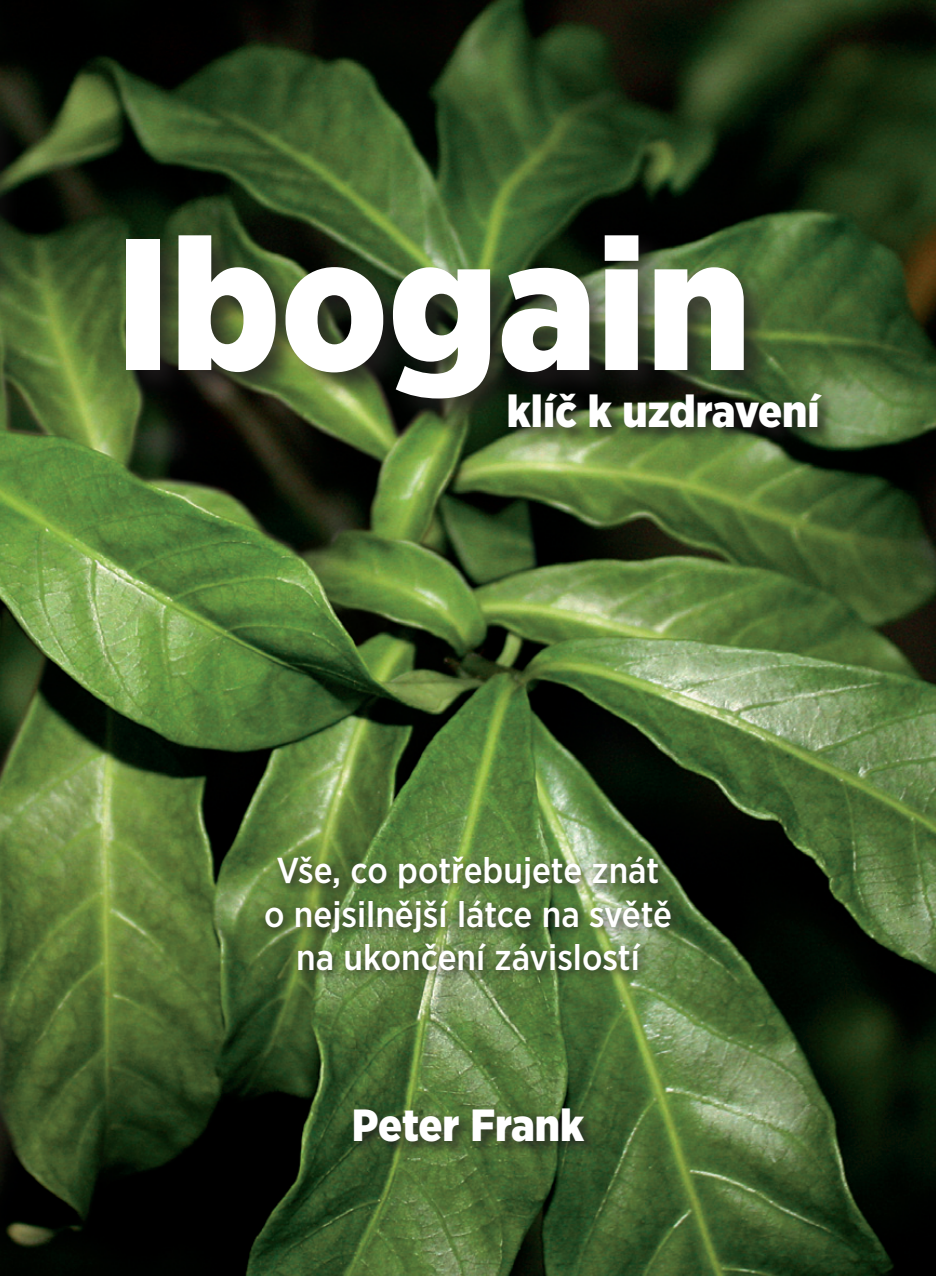
<style>
.page{position:relative;width:936px;height:1276px;background:#fff}
.page>*{position:absolute;margin:0;border:0;box-sizing:border-box;transform-origin:0 0}
.t1{font:900 186px "Gotham Narrow";color:#fff}
.t2{font:900 45px "Gotham Narrow";color:#fff}
.t3{font:500 36px/43.2px "Gotham Narrow";color:#fff;text-align:center}
</style>
<div class="page">
<img style="left:0;top:0;width:935px;height:1276px">
<div style="left:351px;top:1104px;width:247px;height:52px;background:#231f20;opacity:.75"></div>
<div style="left:259px;top:851px;width:423px;height:132px;background:#231f20;opacity:.75"></div>
<div style="left:0;top:88px;width:26px;height:1081px;background:#231f20;opacity:.75"></div>
<div style="left:120px;top:229px;width:653px;height:199px;background:#231f20;opacity:.75"></div>
<div style="left:505px;top:390px;width:331px;height:53px;background:#231f20;opacity:.75"></div>
<h1 class="t1" style="left:116px;top:182px;width:636px">Ibogain</h1>
<p class="t2" style="left:507px;top:382px;width:314px">klíč k uzdravení</p>
<p class="t3" style="left:264px;top:848px;width:409px">Vše, co potřebujete znát o nejsilnější látce na světě na ukončení závislostí</p>
<p class="t2" style="left:352px;top:1095px;width:234px">Peter Frank</p>
</div>
